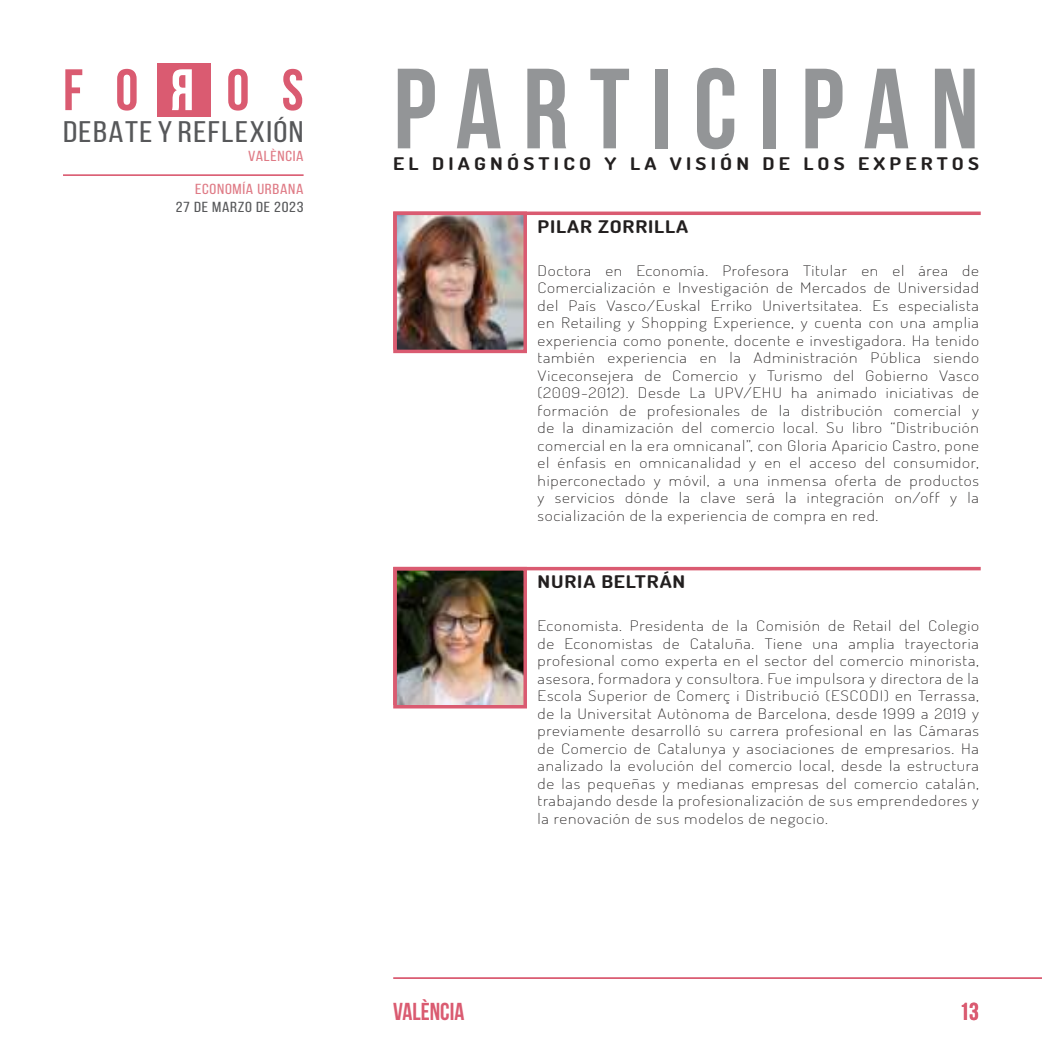
<style>
.page{position:relative;width:1042px;height:1042px;background:#fff}
.page>*{position:absolute;margin:0;border:0;box-sizing:border-box;transform-origin:0 0}
.t1{font:700 113.75px "Bebas Neue";letter-spacing:.185em;color:#939597}
.t2{font:29.75px "Bebas Neue";letter-spacing:.04em;color:#57585a;scale:1.2 1}
.t3{font:700 24.5px "Bebas Neue";color:#da5b71}
.t4{font:700 17.5px "Dosis";letter-spacing:.195em;color:#221f1f;scale:1.2 1}
.t5{font:700 17.5px "Dosis";letter-spacing:.04em;color:#221f1f;scale:1.2 1}
.t6{font:200 14.53px/17.5px "Dosis";letter-spacing:.04em;color:#221f1f;text-align:justify;scale:1.2 1}
.t7{font:14.53px "Bebas Neue";letter-spacing:.04em;color:#df7b86;scale:1.2 1}
.t8{font:14.53px "Bebas Neue";letter-spacing:.04em;color:#57585a;scale:1.2 1}
</style>
<div class="page">
<div style="left:157px;top:63px;width:53px;height:53px;background:#da5b71"></div>
<svg style="left:65px;top:69px;width:17px;height:41px"></svg>
<svg style="left:117px;top:69px;width:20px;height:42px"></svg>
<svg style="left:172px;top:69px;width:20px;height:41px"></svg>
<svg style="left:228px;top:69px;width:20px;height:42px"></svg>
<svg style="left:283px;top:69px;width:19px;height:42px"></svg>
<hr style="left:63px;top:174px;width:241px;height:2px;background:#da5b71">
<hr style="left:393px;top:977px;width:649px;height:2px;background:#da5b71">
<svg style="left:393px;top:211px;width:588px;height:142px"></svg>
<svg style="left:393px;top:566px;width:588px;height:142px"></svg>
<h2 class="t2" style="left:63px;top:114px;width:202px">DEBATE Y REFLEXIÓN</h2>
<p class="t7" style="left:248px;top:148px;width:48px">VALÈNCIA</p>
<p class="t7" style="left:195px;top:180px;width:92px">ECONOMÍA URBANA</p>
<p class="t8" style="left:176px;top:198px;width:108px">27 DE MARZO DE 2023</p>
<h1 class="t1" style="left:393px;top:43px;width:587px">PARTICIPAN</h1>
<p class="t4" style="left:393px;top:153px;width:490px">EL DIAGNÓSTICO Y LA VISIÓN DE LOS EXPERTOS</p>
<p class="t5" style="left:537px;top:216px;width:127px">PILAR ZORRILLA</p>
<p class="t6" style="left:537px;top:262px;width:369px">Doctora en Economía. Profesora Titular en el área de Comercialización e Investigación de Mercados de Universidad del País Vasco/Euskal Erriko Univertsitatea. Es especialista en Retailing y Shopping Experience, y cuenta con una amplia experiencia como ponente, docente e investigadora. Ha tenido también experiencia en la Administración Pública siendo Viceconsejera de Comercio y Turismo del Gobierno Vasco (2009-2012). Desde La UPV/EHU ha animado iniciativas de formación de profesionales de la distribución comercial y de la dinamización del comercio local. Su libro “Distribución comercial en la era omnicanal”, con Gloria Aparicio Castro, pone el énfasis en omnicanalidad y en el acceso del consumidor, hiperconectado y móvil, a una inmensa oferta de productos y servicios dónde la clave será la integración on/off y la socialización de la experiencia de compra en red.</p>
<p class="t5" style="left:537px;top:572px;width:125px">NURIA BELTRÁN</p>
<p class="t6" style="left:537px;top:617px;width:369px">Economista. Presidenta de la Comisión de Retail del Colegio de Economistas de Cataluña. Tiene una amplia trayectoria profesional como experta en el sector del comercio minorista, asesora, formadora y consultora. Fue impulsora y directora de la Escola Superior de Comerç i Distribució (ESCODI) en Terrassa, de la Universitat Autònoma de Barcelona, desde 1999 a 2019 y previamente desarrolló su carrera profesional en las Cámaras de Comercio de Catalunya y asociaciones de empresarios. Ha analizado la evolución del comercio local, desde la estructura de las pequeñas y medianas empresas del comercio catalán, trabajando desde la profesionalización de sus emprendedores y la renovación de sus modelos de negocio.</p>
<h3 class="t3" style="left:393px;top:997px;width:73px">VALÈNCIA</h3>
<h3 class="t3" style="left:959px;top:997px;width:21px">13</h3>
</div>
